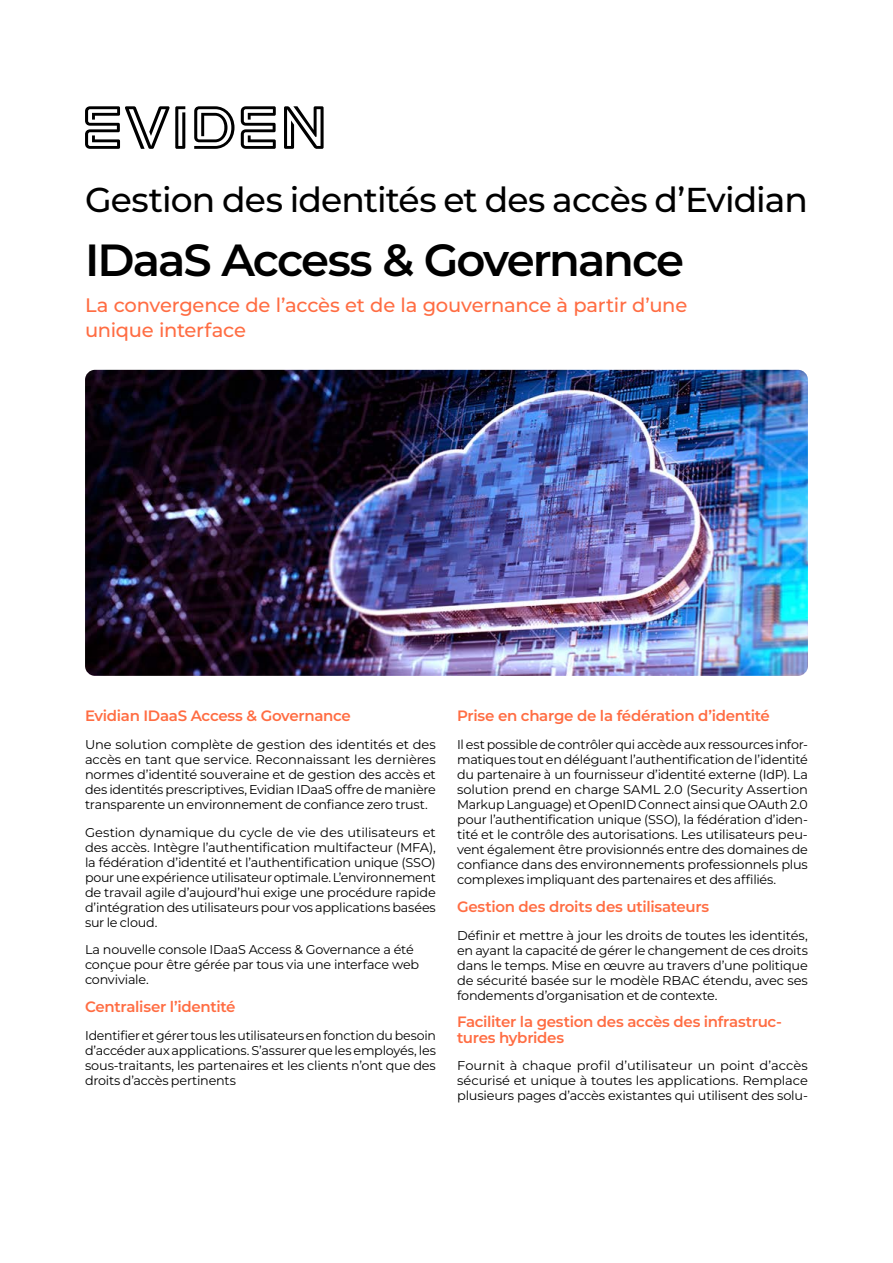
<style>
.page{position:relative;width:893px;height:1263px;background:#fff}
.page>*{position:absolute;margin:0;border:0;box-sizing:border-box;transform-origin:0 0}
.t1{font:600 45px "Montserrat";letter-spacing:-.045em;color:#000}
.t2{font:500 34.5px "Montserrat";letter-spacing:-.025em;color:#000}
.t3{font:500 19.5px/24.8px "Montserrat";letter-spacing:-.01em;color:#ff6d43}
.t4{font:600 15px/15.3px "Montserrat";letter-spacing:-.02em;color:#ff6d43}
.t5{font:12.75px/15px "Montserrat";letter-spacing:-.02em;color:#000;text-align:justify}
</style>
<div class="page">
<svg style="left:85px;top:106px;width:239px;height:43px"></svg>
<img style="left:85px;top:370px;width:723px;height:306px">
<h2 class="t2" style="left:85px;top:176px;width:724px">Gestion des identités et des accès d’Evidian</h2>
<h1 class="t1" style="left:85px;top:228px;width:601px">IDaaS Access &amp; Governance</h1>
<h3 class="t3" style="left:85px;top:292px;width:604px">La convergence de l’accès et de la gouvernance à partir d’une unique interface</h3>
<p class="t4" style="left:85px;top:707px;width:267px">Evidian IDaaS Access &amp; Governance</p>
<p class="t5" style="left:85px;top:736px;width:352px">Une solution complète de gestion des identités et des accès en tant que service. Reconnaissant les dernières normes d’identité souveraine et de gestion des accès et des identités prescriptives, Evidian IDaaS offre de manière transparente un environnement de confiance zero trust.</p>
<p class="t5" style="left:85px;top:824px;width:352px">Gestion dynamique du cycle de vie des utilisateurs et des accès. Intègre l’authentification multifacteur (MFA), la fédération d’identité et l’authentification unique (SSO) pour une expérience utilisateur optimale. L’environnement de travail agile d’aujourd’hui exige une procédure rapide d’intégration des utilisateurs pour vos applications basées sur le cloud.</p>
<p class="t5" style="left:85px;top:942px;width:336px;text-align:left">La nouvelle console IDaaS Access &amp; Governance a été conçue pour être gérée par tous via une interface web conviviale.</p>
<p class="t4" style="left:85px;top:999px;width:152px">Centraliser l’identité</p>
<p class="t5" style="left:85px;top:1028px;width:352px">Identifier et gérer tous les utilisateurs en fonction du besoin d’accéder aux applications. S’assurer que les employés, les sous-traitants, les partenaires et les clients n’ont que des droits d’accès pertinents</p>
<p class="t4" style="left:457px;top:707px;width:314px">Prise en charge de la fédération d’identité</p>
<p class="t5" style="left:457px;top:736px;width:352px">Il est possible de contrôler qui accède aux ressources infor&shy;matiques tout en déléguant l’authentification de l’identité du partenaire à un fournisseur d’identité externe (IdP). La solution prend en charge SAML 2.0 (Security Assertion Markup Language) et OpenID Connect ainsi que OAuth 2.0 pour l’authentification unique (SSO), la fédération d’iden&shy;tité et le contrôle des autorisations. Les utilisateurs peu&shy;vent également être provisionnés entre des domaines de confiance dans des environnements professionnels plus complexes impliquant des partenaires et des affiliés.</p>
<p class="t4" style="left:457px;top:898px;width:254px">Gestion des droits des utilisateurs</p>
<p class="t5" style="left:457px;top:927px;width:352px">Définir et mettre à jour les droits de toutes les identités, en ayant la capacité de gérer le changement de ces droits dans le temps. Mise en œuvre au travers d’une politique de sécurité basée sur le modèle RBAC étendu, avec ses fondements d’organisation et de contexte.</p>
<p class="t4" style="left:457px;top:1014px;width:326px">Faciliter la gestion des accès des infrastruc&shy;tures hybrides</p>
<p class="t5" style="left:457px;top:1058px;width:352px">Fournit à chaque profil d’utilisateur un point d’accès sécurisé et unique à toutes les applications. Remplace plusieurs pages d’accès existantes qui utilisent des solu-</p>
</div>
